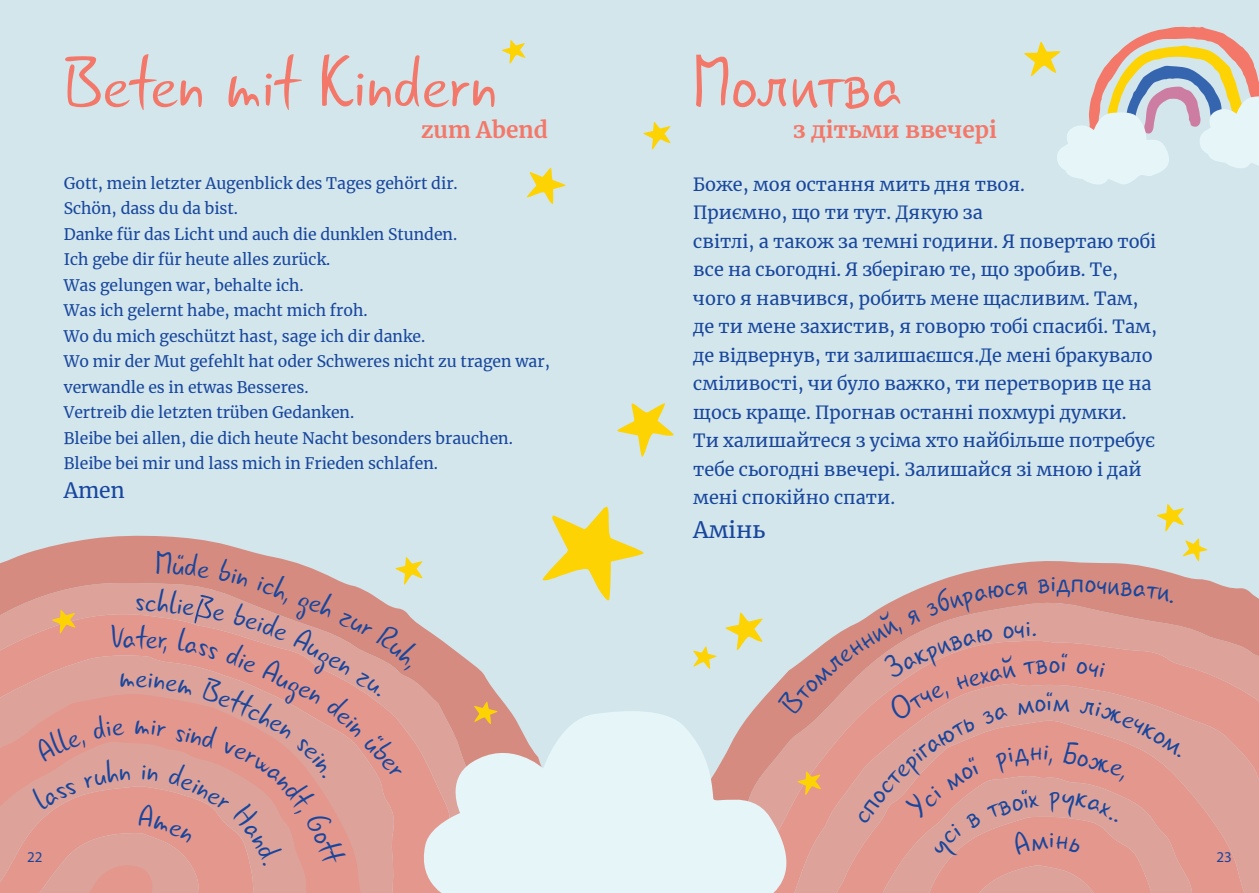
<style>
.page{position:relative;width:1259px;height:893px;background:#d2e6ec}
.page>*{position:absolute;margin:0;border:0;box-sizing:border-box;transform-origin:0 0}
.t1{font:75px "Gunny Rewritten";color:#f37869}
.t2{font:33px "Gunny Rewritten";color:#18469d}
.t3{font:700 22.5px "Merriweather";color:#f37869}
.t4{font:22.5px "Merriweather";color:#18469d}
.t5{font:21px "Merriweather";color:#18469d}
.t6{font:18px/28.5px "Merriweather";color:#18469d}
.t7{font:15.75px/25.5px "Merriweather";color:#18469d}
.t8{font:15px "Myriad Pro";color:#18469d}
</style>
<div class="page">
<svg style="left:34px;top:535px;width:474px;height:173px"></svg>
<svg style="left:423px;top:612px;width:27px;height:96px;fill:#d58b7f"></svg>
<svg style="left:762px;top:561px;width:497px;height:79px"></svg>
<svg style="left:755px;top:640px;width:504px;height:253px;background:#dda69f"></svg>
<svg style="left:1182px;top:720px;width:72px;height:173px;background:#df9e95"></svg>
<svg style="left:1024px;top:27px;width:235px;height:158px"></svg>
<svg style="left:617px;top:403px;width:57px;height:54px"></svg>
<svg style="left:527px;top:168px;width:39px;height:37px"></svg>
<svg style="left:643px;top:122px;width:27px;height:28px"></svg>
<svg style="left:1157px;top:504px;width:27px;height:28px"></svg>
<svg style="left:693px;top:646px;width:24px;height:23px"></svg>
<svg style="left:474px;top:702px;width:24px;height:6px"></svg>
<svg style="left:502px;top:40px;width:23px;height:24px"></svg>
<svg style="left:1182px;top:538px;width:25px;height:24px"></svg>
<svg style="left:725px;top:612px;width:37px;height:39px"></svg>
<svg style="left:542px;top:507px;width:102px;height:94px"></svg>
<svg style="left:423px;top:708px;width:354px;height:185px;background:#e1e1e1"></svg>
<svg style="left:777px;top:577px;width:405px;height:316px;background:#de9f96"></svg>
<svg style="left:0;top:551px;width:423px;height:342px;background:#de9d93"></svg>
<h1 class="t1" style="left:64px;top:35px;width:435px">Beten mit Kindern</h1>
<h1 class="t1" style="left:693px;top:35px;width:210px">Молитва</h1>
<h3 class="t3" style="left:421px;top:114px;width:128px">zum Abend</h3>
<h3 class="t3" style="left:793px;top:114px;width:205px">з дітьми ввечері</h3>
<p class="t7" style="left:64px;top:170px;width:487px">Gott, mein letzter Augenblick des Tages gehört dir.<br>Schön, dass du da bist.<br>Danke für das Licht und auch die dunklen Stunden.<br>Ich gebe dir für heute alles zurück.<br>Was gelungen war, behalte ich.<br>Was ich gelernt habe, macht mich froh.<br>Wo du mich geschützt hast, sage ich dir danke.<br>Wo mir der Mut gefehlt hat oder Schweres nicht zu tragen war, verwandle es in etwas Besseres.<br>Vertreib die letzten trüben Gedanken.<br>Bleibe bei allen, die dich heute Nacht besonders brauchen.<br>Bleibe bei mir und lass mich in Frieden schlafen.</p>
<h3 class="t5" style="left:64px;top:476px;width:62px">Amen</h3>
<h2 class="t2" style="left:119px;top:656px;width:18px">m</h2>
<p class="t6" style="left:693px;top:170px;width:465px">Боже, моя остання мить дня твоя.<br>Приємно, що ти тут. Дякую за<br>світлі, а також за темні години. Я повертаю тобі все на сьогодні. Я зберігаю те, що зробив. Те, чого я навчився, робить мене щасливим. Там, де ти мене захистив, я говорю тобі спасибі. Там, де відвернув, ти залишаєшся.Де мені бракувало сміливості, чи було важко, ти перетворив це на щось краще. Прогнав останні похмурі думки.<br>Ти халишайтеся з усіма хто найбільше потребує тебе сьогодні ввечері. Залишайся зі мною і дай мені спокійно спати.</p>
<h3 class="t4" style="left:693px;top:514px;width:74px">Амінь</h3>
<h2 class="t2" style="left:1056px;top:561px;width:16px">д</h2>
<p class="t8" style="left:27px;top:847px;width:17px">22</p>
<p class="t8" style="left:1216px;top:847px;width:17px">23</p>
</div>
